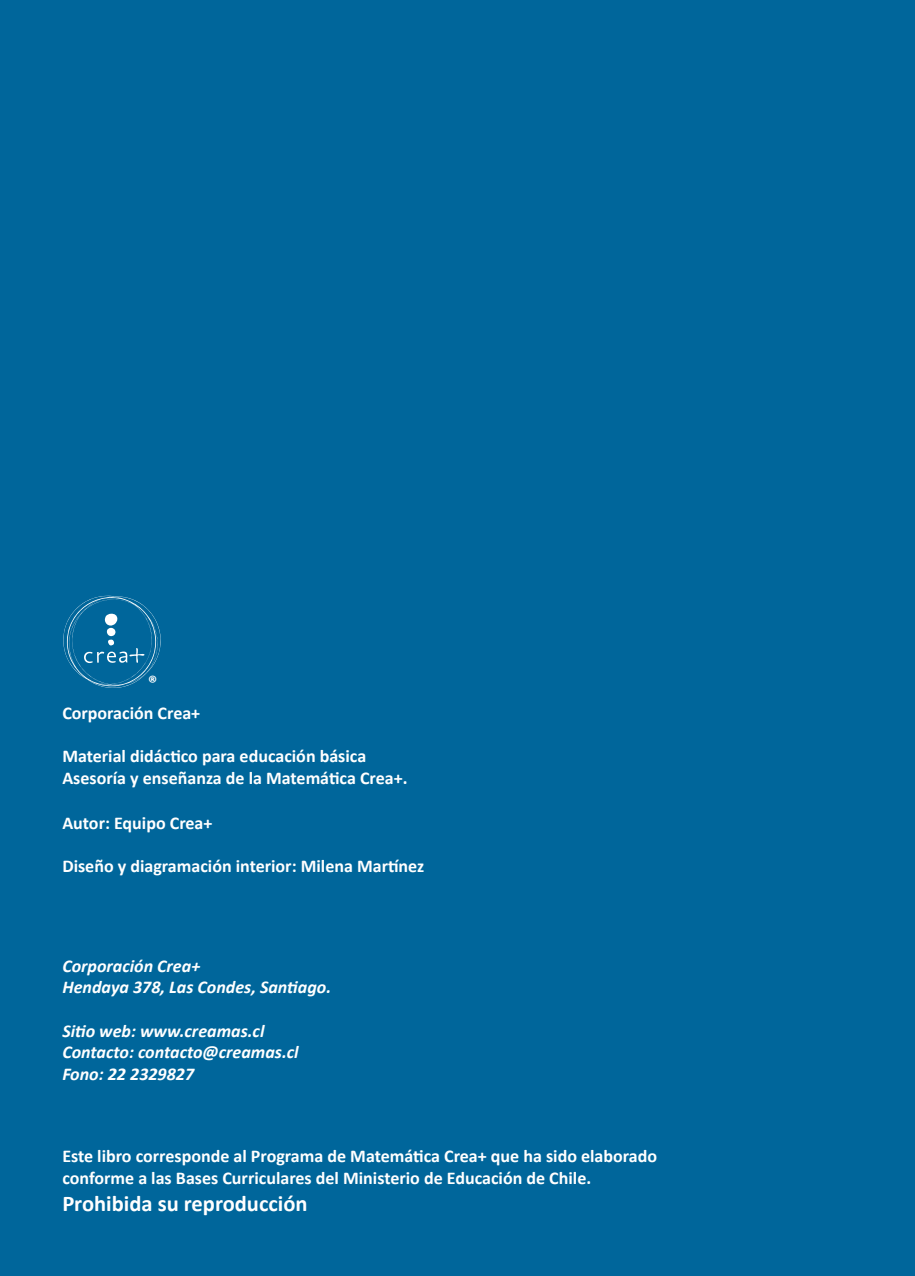
<style>
.page{position:relative;width:915px;height:1276px;background:#fff}
.page>*{position:absolute;margin:0;border:0;box-sizing:border-box;transform-origin:0 0}
.t1{font:700 22.5px "Calibri";color:#fff}
.t2{font:700 18px/21.6px "Calibri";color:#fff}
.t3{font:italic 700 18px "Calibri";color:#fff}
</style>
<div class="page">
<div style="left:0;top:0;width:914px;height:1275px;background:#00669b"></div>
<svg style="left:63px;top:596px;width:98px;height:92px"></svg>
<hr style="left:914px;top:0;width:1px;height:179px;background:#a8a9ad">
<p class="t2" style="left:148px;top:671px;width:11px">®</p>
<p class="t2" style="left:62px;top:702px;width:139px">Corporación Crea+</p>
<p class="t2" style="left:62px;top:745px;width:305px">Material didáctico para educación básica</p>
<p class="t2" style="left:62px;top:767px;width:346px">Asesoría y enseñanza de la Matemática Crea+.</p>
<p class="t2" style="left:62px;top:812px;width:152px">Autor: Equipo Crea+</p>
<p class="t2" style="left:62px;top:855px;width:363px">Diseño y diagramación interior: Milena Martínez</p>
<p class="t3" style="left:62px;top:954px;width:139px">Corporación Crea+</p>
<p class="t3" style="left:62px;top:976px;width:270px">Hendaya 378, Las Condes, Santiago.</p>
<p class="t3" style="left:62px;top:1019px;width:203px">Sitio web: www.creamas.cl</p>
<p class="t3" style="left:62px;top:1040px;width:238px">Contacto: contacto@creamas.cl</p>
<p class="t3" style="left:62px;top:1062px;width:133px">Fono: 22 2329827</p>
<p class="t2" style="left:62px;top:1145px;width:596px">Este libro corresponde al Programa de Matemática Crea+ que ha sido elaborado conforme a las Bases Curriculares del Ministerio de Educación de Chile.</p>
<p class="t1" style="left:62px;top:1189px;width:247px">Prohibida su reproducción</p>
</div>
